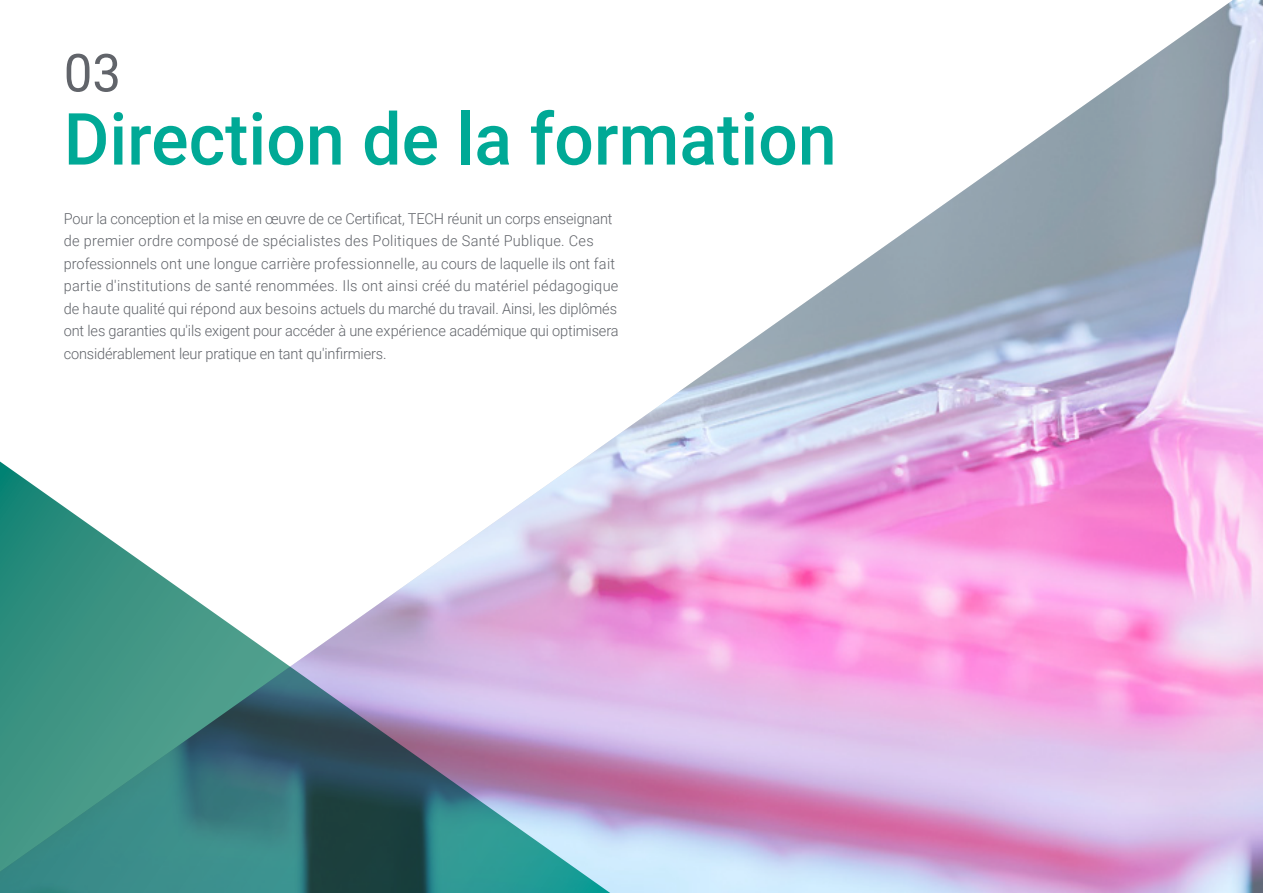
<style>
.page{position:relative;width:1263px;height:893px;background:#fff}
.page>*{position:absolute;margin:0;border:0;box-sizing:border-box;transform-origin:0 0}
.t1{font:500 72px "Roboto";color:#00a996}
.t2{font:52.5px "Roboto";color:#61646a}
.t3{font:300 15px/22.5px "Roboto";color:#61646a}
</style>
<div class="page">
<img style="left:602px;top:0;width:661px;height:893px">
<svg style="left:0;top:446px;width:640px;height:447px"></svg>
<h2 class="t2" style="left:64px;top:36px;width:59px">03</h2>
<h1 class="t1" style="left:64px;top:89px;width:774px">Direction de la formation</h1>
<p class="t3" style="left:64px;top:207px;width:556px">Pour la conception et la mise en œuvre de ce Certificat, TECH réunit un corps enseignant de premier ordre composé de spécialistes des Politiques de Santé Publique. Ces professionnels ont une longue carrière professionnelle, au cours de laquelle ils ont fait partie d'institutions de santé renommées. Ils ont ainsi créé du matériel pédagogique de haute qualité qui répond aux besoins actuels du marché du travail. Ainsi, les diplômés ont les garanties qu'ils exigent pour accéder à une expérience académique qui optimisera considérablement leur pratique en tant qu'infirmiers.</p>
</div>
